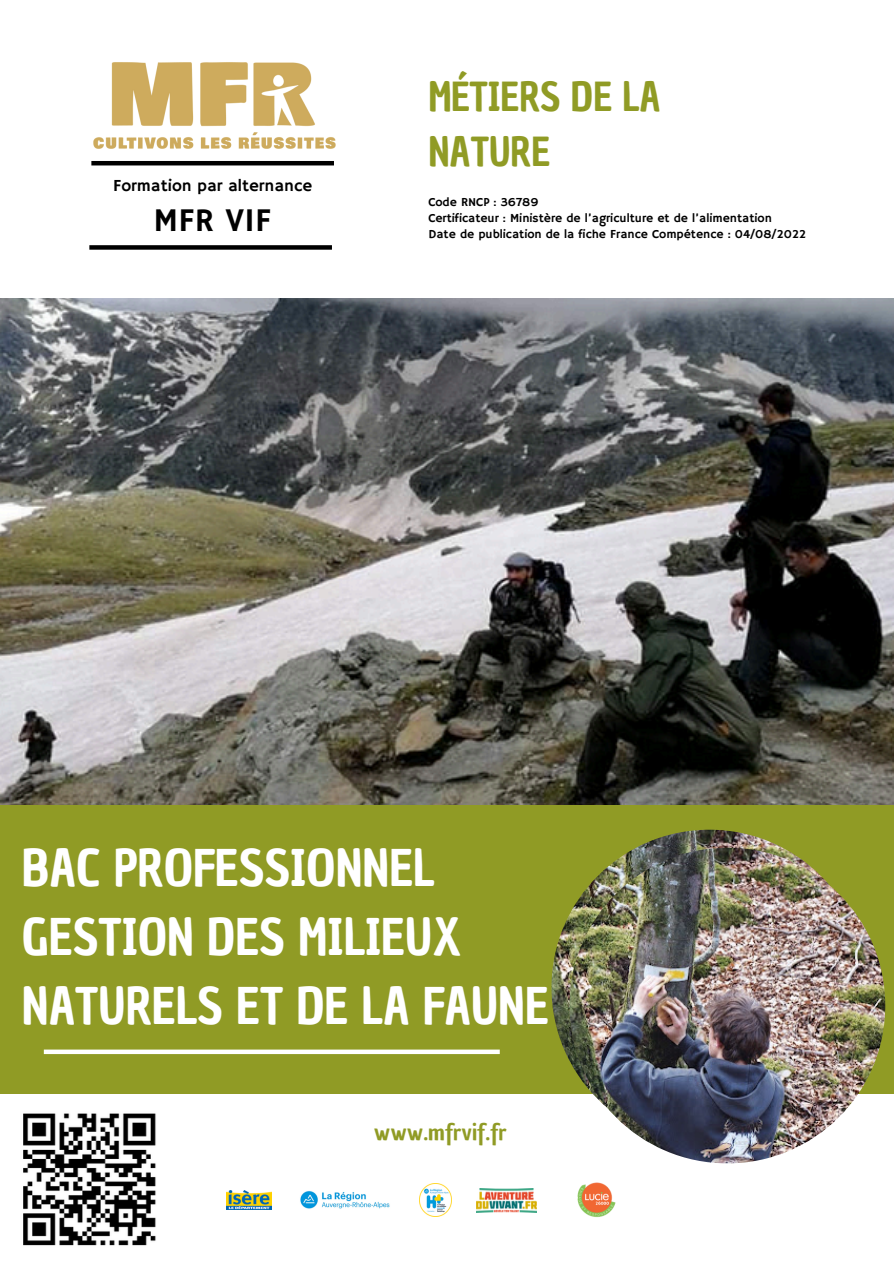
<style>
.page{position:relative;width:894px;height:1264px;background:#fff}
.page>*{position:absolute;margin:0;border:0;box-sizing:border-box;transform-origin:0 0}
.t1{font:49.35px/68.6px "Chau Philomene One";color:#fff}
.t2{font:39.15px/54.6px "Chau Philomene One";color:#909b25}
.t3{font:33px "Hammersmith One";color:#000}
.t4{font:22.5px "Chau Philomene One";color:#909b25}
.t5{font:16.8px "Hammersmith One";color:#000}
.t6{font:12.3px "Hammersmith One";color:#000}
</style>
<div class="page">
<img style="left:93px;top:62px;width:243px;height:87px">
<img style="left:0;top:298px;width:893px;height:508px">
<div style="left:0;top:806px;width:893px;height:288px;background:#909b25"></div>
<img style="left:551px;top:829px;width:316px;height:316px;border-radius:50%">
<div style="left:89px;top:245px;width:243px;height:5px;background:#000"></div>
<hr style="left:91px;top:161px;width:243px;height:4px;background:#000">
<img style="left:226px;top:1190px;width:45px;height:19px">
<img style="left:300px;top:1191px;width:90px;height:18px">
<img style="left:477px;top:1188px;width:59px;height:24px">
<img style="left:577px;top:1182px;width:39px;height:36px">
<img style="left:419px;top:1183px;width:32px;height:33px">
<div style="left:44px;top:1049px;width:455px;height:5px;background:#fff"></div>
<img style="left:23px;top:1113px;width:133px;height:133px">
<img style="left:569px;top:847px;width:316px;height:316px;border-radius:50%">
<p class="t5" style="left:113px;top:175px;width:201px">Formation par alternance</p>
<p class="t3" style="left:153px;top:201px;width:120px">MFR VIF</p>
<h5 class="t2" style="left:428px;top:70px;width:234px">MÉTIERS DE LA<br>NATURE</h5>
<h3 class="t6" style="left:428px;top:195px;width:112px">Code RNCP : 36789</h3>
<p class="t6" style="left:428px;top:211px;width:345px">Certificateur : Ministère de l’agriculture et de l’alimentation</p>
<h2 class="t6" style="left:428px;top:227px;width:379px">Date de publication de la fiche France Compétence : 04/08/2022</h2>
<p class="t1" style="left:22px;top:834px;width:528px">BAC PROFESSIONNEL<br>GESTION DES MILIEUX<br>NATURELS ET DE LA FAUNE</p>
<p class="t4" style="left:374px;top:1116px;width:134px">www.mfrvif.fr</p>
</div>
